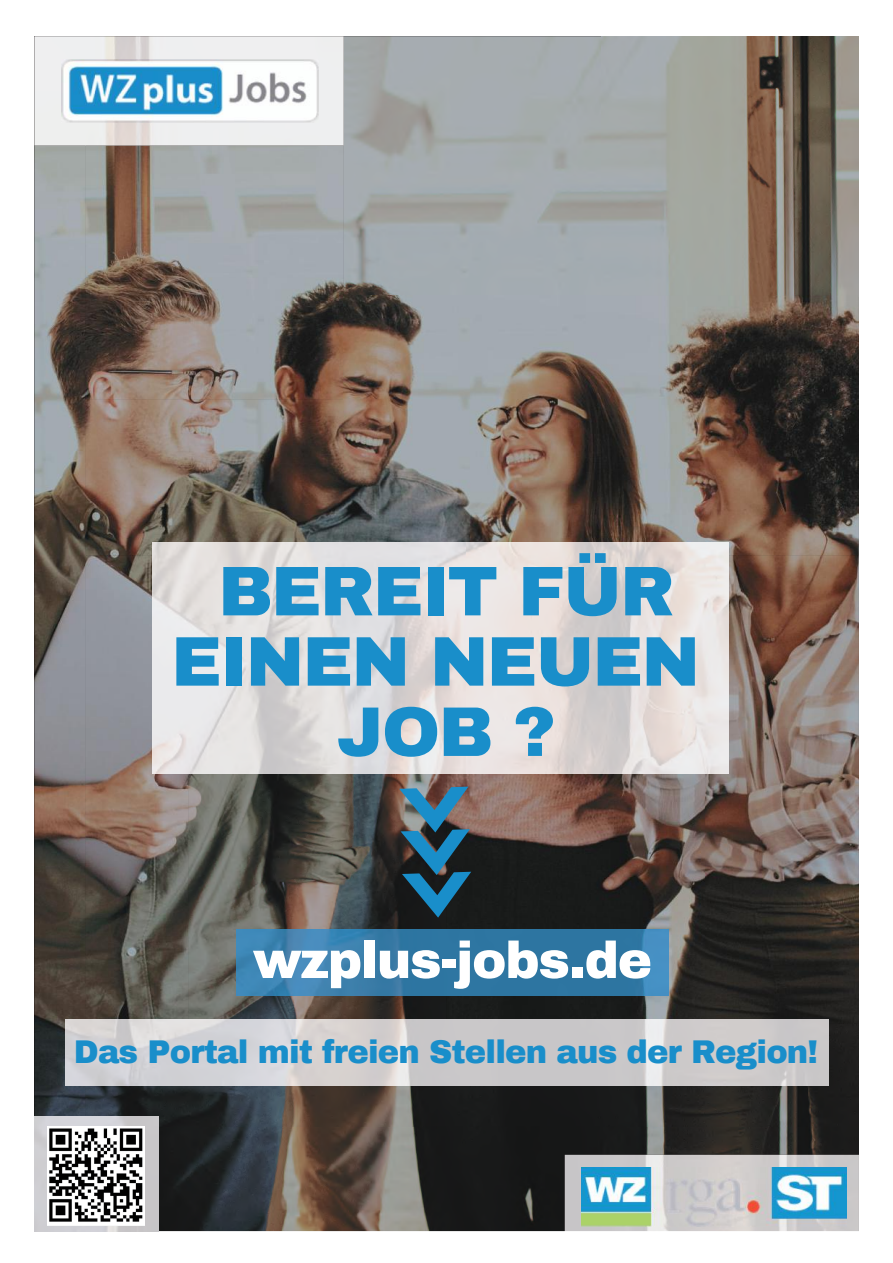
<style>
.page{position:relative;width:893px;height:1263px;background:#fff}
.page>*{position:absolute;margin:0;border:0;box-sizing:border-box;transform-origin:0 0}
.t1{font:900 70.2px/70.2px "Archivo";letter-spacing:-.025em;color:#198eca;text-align:center}
.t2{font:900 51.6px "Archivo";letter-spacing:-.025em;color:#fff}
.t3{font:900 32.1px "Archivo";letter-spacing:-.025em;color:#198eca}
</style>
<div class="page">
<img style="left:34px;top:146px;width:51px;height:970px">
<img style="left:344px;top:36px;width:515px;height:260px">
<img style="left:85px;top:146px;width:259px;height:409px">
<img style="left:343px;top:296px;width:258px;height:246px">
<img style="left:601px;top:296px;width:258px;height:259px">
<img style="left:85px;top:555px;width:103px;height:464px">
<img style="left:705px;top:555px;width:154px;height:468px">
<img style="left:188px;top:773px;width:517px;height:246px">
<img style="left:808px;top:1023px;width:51px;height:132px">
<img style="left:85px;top:1085px;width:723px;height:42px">
<img style="left:158px;top:1127px;width:650px;height:104px">
<img style="left:85px;top:1231px;width:53px;height:1px">
<img style="left:153px;top:542px;width:575px;height:231px">
<svg style="left:399px;top:787px;width:72px;height:131px"></svg>
<img style="left:34px;top:36px;width:310px;height:110px">
<img style="left:62px;top:59px;width:256px;height:63px">
<img style="left:65px;top:1019px;width:764px;height:66px">
<img style="left:34px;top:1116px;width:124px;height:115px">
<img style="left:48px;top:1127px;width:96px;height:99px">
<img style="left:565px;top:1155px;width:294px;height:76px">
<img style="left:582px;top:1168px;width:264px;height:58px">
<img style="left:236px;top:929px;width:433px;height:67px">
<h1 class="t1" style="left:171px;top:556px;width:530px">BEREIT FÜR<br>EINEN NEUEN<br>JOB ?</h1>
<h2 class="t2" style="left:253px;top:928px;width:401px">wzplus-jobs.de</h2>
<p class="t3" style="left:74px;top:1032px;width:746px">Das Portal mit freien Stellen aus der Region!</p>
</div>
